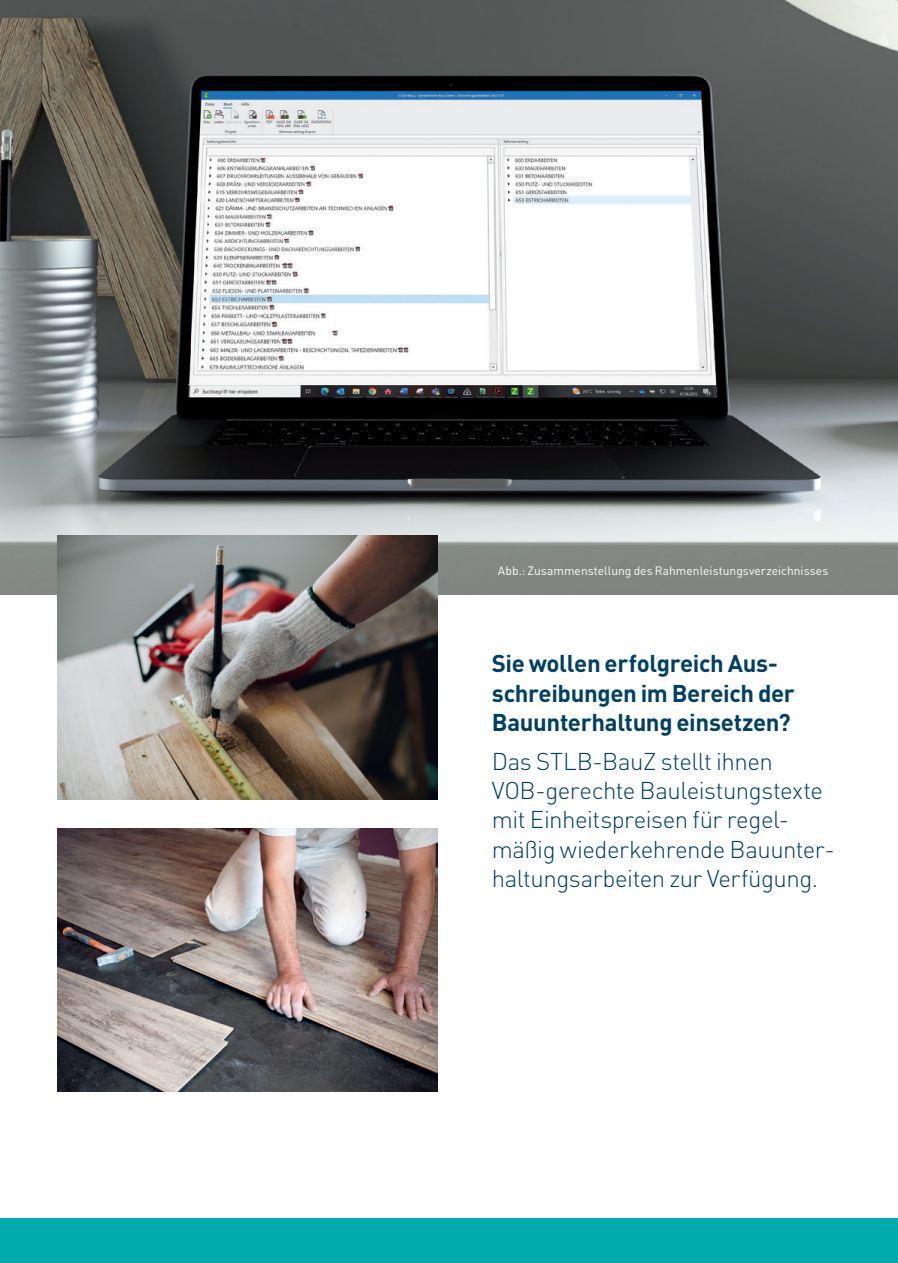
<style>
.page{position:relative;width:898px;height:1263px;background:#fff}
.page>*{position:absolute;margin:0;border:0;box-sizing:border-box;transform-origin:0 0}
.t1{font:300 24px/29.2px "DIN";letter-spacing:-.02em;color:#004064}
.t2{font:700 24px/29.2px "DIN";letter-spacing:-.015em;color:#004064}
.t3{font:12px "DIN";color:#fff}
</style>
<div class="page">
<div style="left:0;top:1218px;width:897px;height:45px;background:#00aaad"></div>
<img style="left:0;top:0;width:897px;height:594px">
<img style="left:58px;top:536px;width:379px;height:263px">
<img style="left:58px;top:828px;width:379px;height:264px">
<p class="t3" style="left:497px;top:563px;width:332px">Abb.: Zusammenstellung des Rahmenleistungsverzeichnisses</p>
<p class="t2" style="left:491px;top:648px;width:304px">Sie wollen erfolgreich Aus&shy;schreibungen im Bereich der<br>Bauunterhaltung einsetzen?</p>
<p class="t1" style="left:491px;top:746px;width:344px">Das STLB-BauZ stellt ihnen<br>VOB-gerechte Bauleistungstexte mit Einheitspreisen für regel&shy;mäßig wiederkehrende Bauunter&shy;haltungsarbeiten zur Verfügung.</p>
</div>
